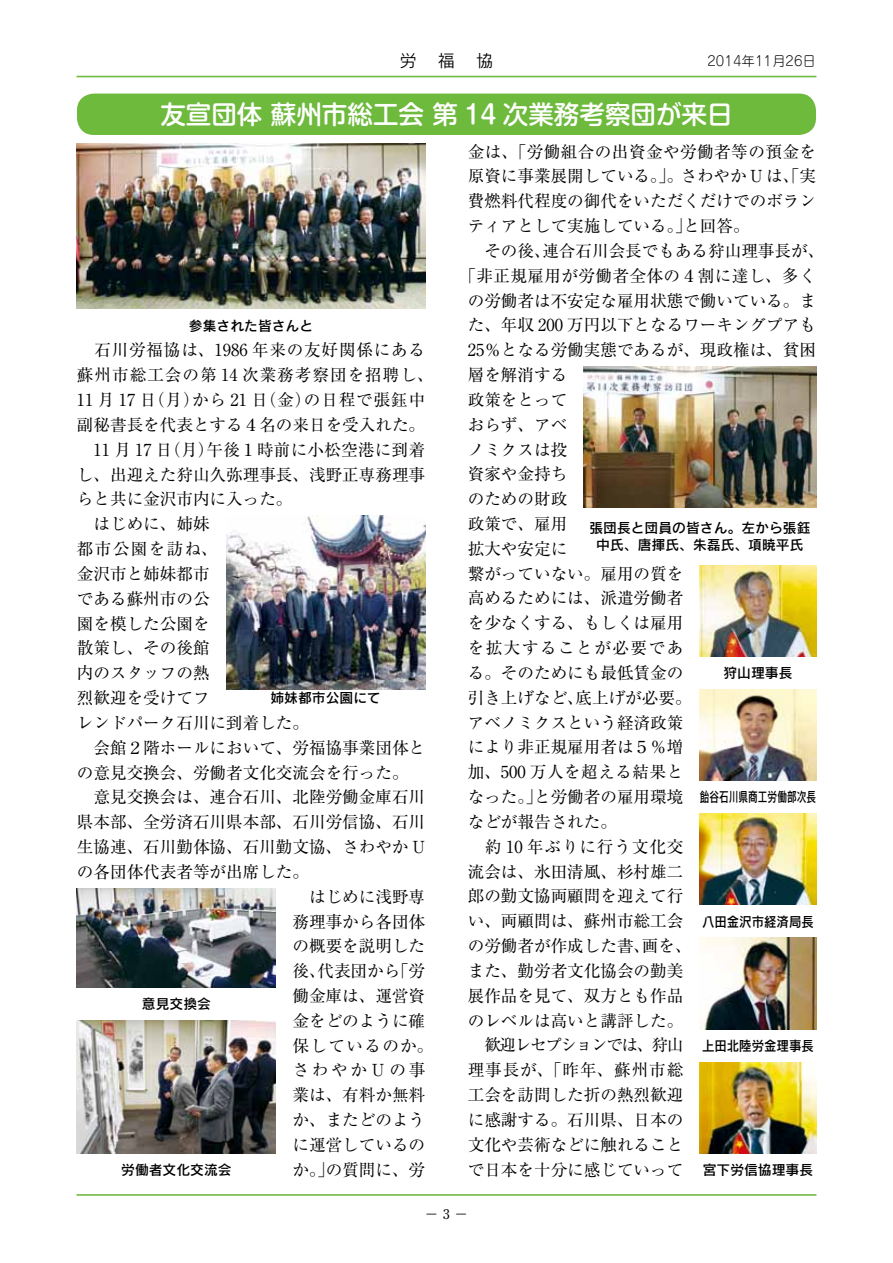
<style>
.page{position:relative;width:893px;height:1263px;background:#fff}
.page>*{position:absolute;margin:0;border:0;box-sizing:border-box;transform-origin:0 0}
.t1{font:500 25.5px "Shin M Go Pro";color:#fff}
.t2{font:16.95px "Rodin Pro M";color:#000}
.t3{font:16.65px "Ryumin Pr 6";color:#000}
.t4{font:16.65px "Ryumin Pr 6";letter-spacing:.055em;color:#000}
.t5{font:16.65px "Ryumin Pr 6";letter-spacing:.03em;color:#000}
.t6{font:16.65px "Ryumin Pr 6";letter-spacing:.05em;color:#000}
.t7{font:16.65px "Ryumin Pr 6";letter-spacing:.06em;color:#000}
.t8{font:16.65px "Ryumin Pr 6";letter-spacing:.025em;color:#000}
.t9{font:16.65px "Ryumin Pr 6";letter-spacing:.085em;color:#000}
.t10{font:16.65px "Ryumin Pr 6";letter-spacing:-.08em;color:#000}
.t11{font:16.65px "Ryumin Pr 6";letter-spacing:.09em;color:#000}
.t12{font:16.65px "Ryumin Pr 6";letter-spacing:.165em;color:#000}
.t13{font:13.8px/17.5px "Rodin Pro DB";color:#000;text-align:center}
.t14{font:13.8px "Rodin Pro DB";color:#000;scale:.9 1}
.t15{font:13.8px "Rodin Pro DB";color:#000;scale:.7 1}
.t16{font:300 13.5px "Jun 101 Pro";color:#000}
.t17{font:700 13.5px "Futo Min A101 Pr 5";color:#000}
</style>
<div class="page">
<hr style="left:77px;top:76px;width:739px;height:1px;background:#6eba3d">
<hr style="left:77px;top:1194px;width:739px;height:2px;background:#6eba3d">
<img style="left:77px;top:143px;width:348px;height:166px">
<img style="left:226px;top:516px;width:199px;height:173px">
<img style="left:584px;top:367px;width:232px;height:140px">
<img style="left:77px;top:1021px;width:199px;height:132px">
<img style="left:77px;top:888px;width:199px;height:99px">
<img style="left:700px;top:565px;width:116px;height:91px">
<img style="left:700px;top:689px;width:116px;height:92px">
<img style="left:700px;top:814px;width:116px;height:91px">
<img style="left:700px;top:938px;width:116px;height:91px">
<img style="left:700px;top:1062px;width:116px;height:91px">
<div style="left:77px;top:94px;width:739px;height:41px;background:#6eba3d;border-radius:17px"></div>
<p class="t2" style="left:400px;top:50px;width:57px">労 福</p>
<p class="t2" style="left:476px;top:50px;width:19px">協</p>
<p class="t16" style="left:707px;top:50px;width:110px">2014年11月26日</p>
<h1 class="t1" style="left:160px;top:94px;width:574px">友宣団体 蘇州市総工会 第 14 次業務考察団が来日</h1>
<p class="t13" style="left:189px;top:316px;width:126px">参集された皆さんと</p>
<p class="t6" style="left:77px;top:337px;width:350px">　石川労福協は、1986 年来の友好関係にある</p>
<p class="t7" style="left:77px;top:362px;width:358px">蘇州市総工会の第 14 次業務考察団を招聘し、</p>
<p class="t4" style="left:77px;top:387px;width:350px">11 月 17 日（月）から 21 日（金）の日程で張鈺中</p>
<p class="t3" style="left:77px;top:412px;width:350px">副秘書長を代表とする４名の来日を受入れた。</p>
<p class="t3" style="left:77px;top:436px;width:350px">　11 月 17 日（月）午後１時前に小松空港に到着</p>
<p class="t3" style="left:77px;top:461px;width:350px">し、出迎えた狩山久弥理事長、浅野正専務理事</p>
<p class="t3" style="left:77px;top:486px;width:217px">らと共に金沢市内に入った。</p>
<p class="t3" style="left:77px;top:511px;width:134px">　はじめに、姉妹</p>
<p class="t9" style="left:77px;top:536px;width:142px">都市公園を訪ね、</p>
<p class="t3" style="left:77px;top:561px;width:134px">金沢市と姉妹都市</p>
<p class="t3" style="left:77px;top:585px;width:134px">である蘇州市の公</p>
<p class="t3" style="left:77px;top:610px;width:134px">園を模した公園を</p>
<p class="t3" style="left:77px;top:635px;width:134px">散策し、その後館</p>
<p class="t3" style="left:77px;top:660px;width:134px">内のスタッフの熱</p>
<p class="t3" style="left:77px;top:685px;width:134px">烈歓迎を受けてフ</p>
<p class="t3" style="left:77px;top:710px;width:234px">レンドパーク石川に到着した。</p>
<p class="t3" style="left:77px;top:734px;width:350px">　会館２階ホールにおいて、労福協事業団体と</p>
<p class="t3" style="left:77px;top:759px;width:333px">の意見交換会、労働者文化交流会を行った。</p>
<p class="t3" style="left:77px;top:784px;width:350px">　意見交換会は、連合石川、北陸労働金庫石川</p>
<p class="t3" style="left:77px;top:809px;width:350px">県本部、全労済石川県本部、石川労信協、石川</p>
<p class="t3" style="left:77px;top:834px;width:350px">生協連、石川勤体協、石川勤文協、さわやか U</p>
<p class="t3" style="left:77px;top:858px;width:234px">の各団体代表者等が出席した。</p>
<p class="t3" style="left:293px;top:883px;width:134px">　はじめに浅野専</p>
<p class="t3" style="left:293px;top:908px;width:134px">務理事から各団体</p>
<p class="t3" style="left:293px;top:933px;width:134px">の概要を説明した</p>
<p class="t3" style="left:293px;top:958px;width:134px">後、代表団から「労</p>
<p class="t3" style="left:293px;top:983px;width:134px">働金庫は、運営資</p>
<p class="t3" style="left:293px;top:1007px;width:134px">金をどのように確</p>
<p class="t9" style="left:293px;top:1032px;width:142px">保しているのか。</p>
<p class="t12" style="left:293px;top:1057px;width:134px">さわやかUの事</p>
<p class="t3" style="left:293px;top:1082px;width:134px">業は、有料か無料</p>
<p class="t3" style="left:293px;top:1107px;width:134px">か、またどのよう</p>
<p class="t3" style="left:293px;top:1132px;width:134px">に運営しているの</p>
<p class="t3" style="left:293px;top:1156px;width:134px">か。」の質問に、労</p>
<p class="t13" style="left:270px;top:688px;width:112px">姉妹都市公園にて</p>
<p class="t13" style="left:142px;top:995px;width:71px">意見交換会</p>
<p class="t13" style="left:121px;top:1160px;width:112px">労働者文化交流会</p>
<p class="t5" style="left:468px;top:138px;width:350px">金は、「労働組合の出資金や労働者等の預金を</p>
<p class="t3" style="left:468px;top:163px;width:350px">原資に事業展開している。」。さわやか U は、「実</p>
<p class="t3" style="left:468px;top:188px;width:350px">費燃料代程度の御代をいただくだけでのボラン</p>
<p class="t3" style="left:468px;top:213px;width:283px">ティアとして実施している。」と回答。</p>
<p class="t3" style="left:468px;top:238px;width:358px">　その後、連合石川会長でもある狩山理事長が、</p>
<p class="t8" style="left:459px;top:262px;width:358px">「非正規雇用が労働者全体の４割に達し、多く</p>
<p class="t3" style="left:468px;top:287px;width:350px">の労働者は不安定な雇用状態で働いている。ま</p>
<p class="t3" style="left:468px;top:312px;width:350px">た、年収 200 万円以下となるワーキングプアも</p>
<p class="t3" style="left:468px;top:337px;width:350px">25％となる労働実態であるが、現政権は、貧困</p>
<p class="t3" style="left:468px;top:362px;width:101px">層を解消する</p>
<p class="t3" style="left:468px;top:386px;width:101px">政策をとって</p>
<p class="t3" style="left:468px;top:411px;width:101px">おらず、アベ</p>
<p class="t3" style="left:468px;top:436px;width:101px">ノミクスは投</p>
<p class="t3" style="left:468px;top:461px;width:101px">資家や金持ち</p>
<p class="t3" style="left:468px;top:486px;width:101px">のための財政</p>
<p class="t3" style="left:468px;top:511px;width:101px">政策で、雇用</p>
<p class="t3" style="left:468px;top:535px;width:101px">拡大や安定に</p>
<p class="t3" style="left:468px;top:560px;width:217px">繋がっていない。雇用の質を</p>
<p class="t3" style="left:468px;top:585px;width:217px">高めるためには、派遣労働者</p>
<p class="t3" style="left:468px;top:610px;width:217px">を少なくする、もしくは雇用</p>
<p class="t11" style="left:468px;top:635px;width:217px">を拡大することが必要であ</p>
<p class="t3" style="left:468px;top:660px;width:217px">る。そのためにも最低賃金の</p>
<p class="t3" style="left:468px;top:684px;width:225px">引き上げなど、底上げが必要。</p>
<p class="t3" style="left:468px;top:709px;width:217px">アベノミクスという経済政策</p>
<p class="t3" style="left:468px;top:734px;width:217px">により非正規雇用者は５％増</p>
<p class="t5" style="left:468px;top:759px;width:217px">加、500 万人を超える結果と</p>
<p class="t3" style="left:468px;top:784px;width:217px">なった。」と労働者の雇用環境</p>
<p class="t3" style="left:468px;top:808px;width:151px">などが報告された。</p>
<p class="t4" style="left:468px;top:833px;width:217px">　約 10 年ぶりに行う文化交</p>
<p class="t3" style="left:468px;top:858px;width:217px">流会は、氷田清風、杉村雄二</p>
<p class="t3" style="left:468px;top:883px;width:217px">郎の勤文協両顧問を迎えて行</p>
<p class="t3" style="left:468px;top:908px;width:217px">い、両顧問は、蘇州市総工会</p>
<p class="t3" style="left:468px;top:933px;width:225px">の労働者が作成した書、画を、</p>
<p class="t3" style="left:468px;top:957px;width:217px">また、勤労者文化協会の勤美</p>
<p class="t3" style="left:468px;top:982px;width:217px">展作品を見て、双方とも作品</p>
<p class="t3" style="left:468px;top:1007px;width:217px">のレベルは高いと講評した。</p>
<p class="t10" style="left:468px;top:1032px;width:217px">　歓迎レセプションでは、狩山</p>
<p class="t4" style="left:468px;top:1057px;width:217px">理事長が、「昨年、蘇州市総</p>
<p class="t3" style="left:468px;top:1082px;width:217px">工会を訪問した折の熱烈歓迎</p>
<p class="t3" style="left:468px;top:1106px;width:217px">に感謝する。石川県、日本の</p>
<p class="t3" style="left:468px;top:1131px;width:217px">文化や芸術などに触れること</p>
<p class="t3" style="left:468px;top:1156px;width:217px">で日本を十分に感じていって</p>
<p class="t13" style="left:589px;top:518px;width:223px">張団長と団員の皆さん。左から張鈺中氏、唐揮氏、朱磊氏、項暁平氏</p>
<p class="t13" style="left:723px;top:664px;width:71px">狩山理事長</p>
<p class="t15" style="left:700px;top:788px;width:167px">飴谷石川県商工労働部次長</p>
<p class="t14" style="left:702px;top:912px;width:126px">八田金沢市経済局長</p>
<p class="t14" style="left:702px;top:1036px;width:126px">上田北陸労金理事長</p>
<p class="t13" style="left:703px;top:1160px;width:112px">宮下労信協理事長</p>
<p class="t17" style="left:425px;top:1203px;width:45px">− 3 −</p>
</div>
